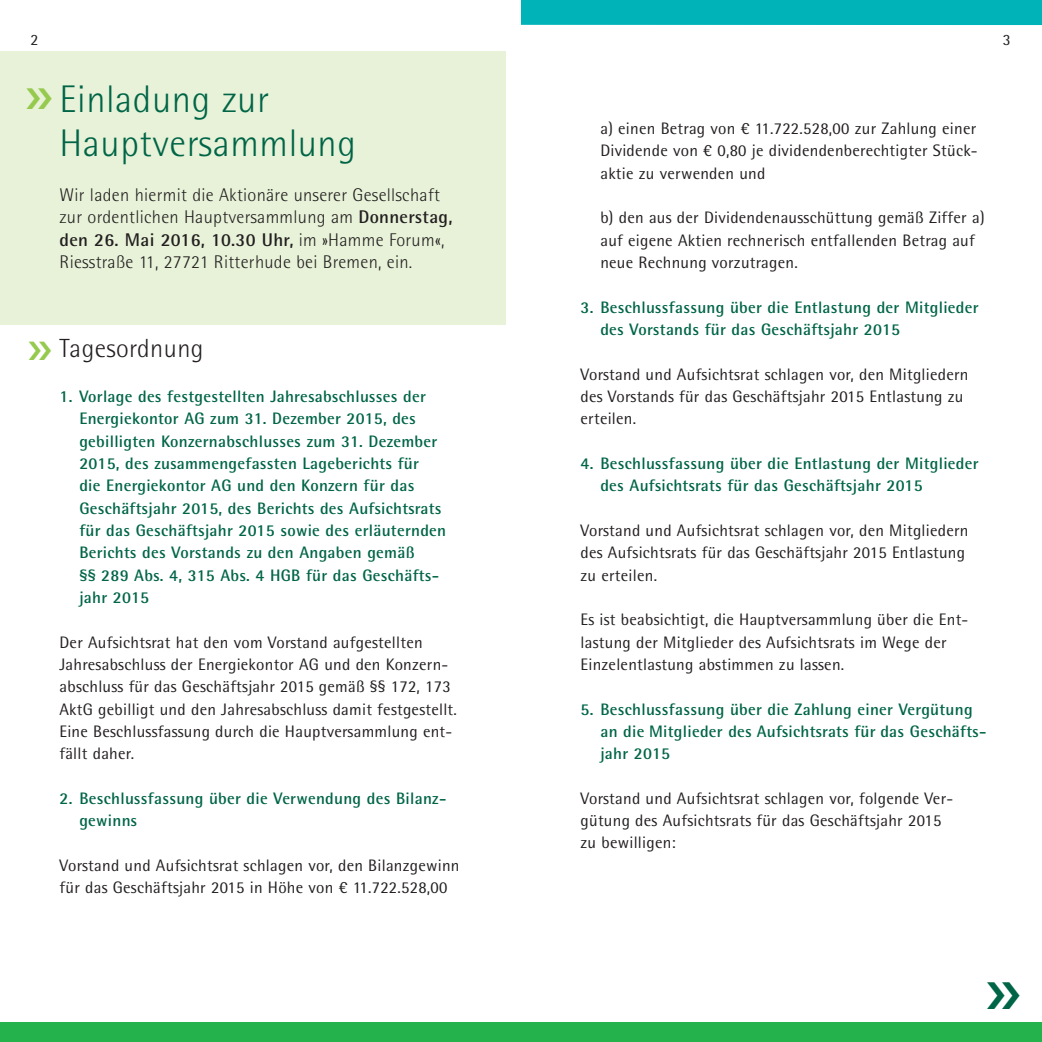
<style>
.page{position:relative;width:1042px;height:1042px;background:#fff}
.page>*{position:absolute;margin:0;border:0;box-sizing:border-box;transform-origin:0 0}
.t1{font:300 38.5px/44.6px "Agfa Rotis Semisans";letter-spacing:.015em;color:#006547}
.t2{font:300 26.25px "Agfa Rotis Semisans";letter-spacing:.015em;color:#231f20}
.t3{font:300 18.38px/22.4px "Agfa Rotis Semisans";letter-spacing:.015em;color:#231f20}
.t4{font:16.62px/22.4px "Agfa Rotis Semisans";letter-spacing:.015em;color:#231f20}
.t5{font:700 16.62px/22.4px "Agfa Rotis Semisans";letter-spacing:.015em;color:#006547}
.t6{font:15.75px "Agfa Rotis Semisans";color:#231f20}
.s1{font-weight:700}
</style>
<div class="page">
<div style="left:0;top:51px;width:506px;height:274px;background:#e7f2d8"></div>
<div style="left:0;top:1022px;width:1042px;height:20px;background:#23b24b"></div>
<div style="left:521px;top:0;width:521px;height:25px;background:#00b3b9"></div>
<p class="t6" style="left:31px;top:34px;width:9px">2</p>
<p class="t6" style="left:1003px;top:34px;width:9px">3</p>
<h1 class="t1" style="left:60px;top:80px;width:298px">Einladung zur<br>Hauptversammlung</h1>
<p class="t3" style="left:60px;top:185px;width:394px">Wir laden hiermit die Aktionäre unserer Gesellschaft zur ordentlichen Hauptversammlung am <span class="s1">Donnerstag, den 26. Mai 2016, 10.30 Uhr,</span> im »Hamme Forum«, Riesstraße 11, 27721 Ritterhude bei Bremen, ein.</p>
<h2 class="t2" style="left:60px;top:339px;width:145px">Tagesordnung</h2>
<p class="t5" style="left:79px;top:387px;width:368px;text-indent:-20px">1. Vorlage des festgestellten Jahresabschlusses der Energiekontor AG zum 31. Dezember 2015, des gebilligten Konzernabschlusses zum 31. Dezember 2015, des zusammengefassten Lageberichts für<br>die Energiekontor AG und den Konzern für das Geschäftsjahr 2015, des Berichts des Aufsichtsrats für das Geschäftsjahr 2015 sowie des erläuternden Berichts des Vorstands zu den Angaben gemäß<br>§§ 289 Abs. 4, 315 Abs. 4 HGB für das Geschäfts&shy;jahr 2015</p>
<p class="t4" style="left:59px;top:632px;width:399px">Der Aufsichtsrat hat den vom Vorstand aufgestellten Jahresabschluss der Energiekontor AG und den Konzern&shy;abschluss für das Geschäftsjahr 2015 gemäß §§ 172, 173<br>AktG gebilligt und den Jahresabschluss damit festgestellt.<br>Eine Beschlussfassung durch die Hauptversammlung ent&shy;fällt daher.</p>
<p class="t5" style="left:79px;top:788px;width:368px;text-indent:-20px">2. Beschlussfassung über die Verwendung des Bilanz&shy;gewinns</p>
<p class="t4" style="left:60px;top:855px;width:401px">Vorstand und Aufsichtsrat schlagen vor, den Bilanzgewinn für das Geschäftsjahr 2015 in Höhe von € 11.722.528,00</p>
<p class="t4" style="left:600px;top:119px;width:379px;text-align:justify">a) einen Betrag von € 11.722.528,00 zur Zahlung einer Dividende von € 0,80 je dividendenberechtigter Stück&shy;aktie zu verwenden und</p>
<p class="t4" style="left:600px;top:208px;width:386px">b) den aus der Dividendenausschüttung gemäß Ziffer a) auf eigene Aktien rechnerisch entfallenden Betrag auf neue Rechnung vorzutragen.</p>
<p class="t5" style="left:600px;top:297px;width:380px;text-indent:-20px">3. Beschlussfassung über die Entlastung der Mitglieder des Vorstands für das Geschäftsjahr 2015</p>
<p class="t4" style="left:580px;top:364px;width:389px">Vorstand und Aufsichtsrat schlagen vor, den Mitgliedern des Vorstands für das Geschäftsjahr 2015 Entlastung zu erteilen.</p>
<p class="t5" style="left:600px;top:454px;width:380px;text-indent:-20px">4. Beschlussfassung über die Entlastung der Mitglieder des Aufsichtsrats für das Geschäftsjahr 2015</p>
<p class="t4" style="left:580px;top:521px;width:389px">Vorstand und Aufsichtsrat schlagen vor, den Mitgliedern des Aufsichtsrats für das Geschäftsjahr 2015 Entlastung zu erteilen.</p>
<p class="t4" style="left:580px;top:610px;width:389px">Es ist beabsichtigt, die Hauptversammlung über die Ent&shy;lastung der Mitglieder des Aufsichtsrats im Wege der<br>Einzelentlastung abstimmen zu lassen.</p>
<p class="t5" style="left:600px;top:699px;width:388px;text-indent:-20px">5. Beschlussfassung über die Zahlung einer Vergütung an die Mitglieder des Aufsichtsrats für das Geschäfts&shy;jahr 2015</p>
<p class="t4" style="left:580px;top:788px;width:374px">Vorstand und Aufsichtsrat schlagen vor, folgende Ver&shy;gütung des Aufsichtsrats für das Geschäftsjahr 2015 zu bewilligen:</p>
</div>
